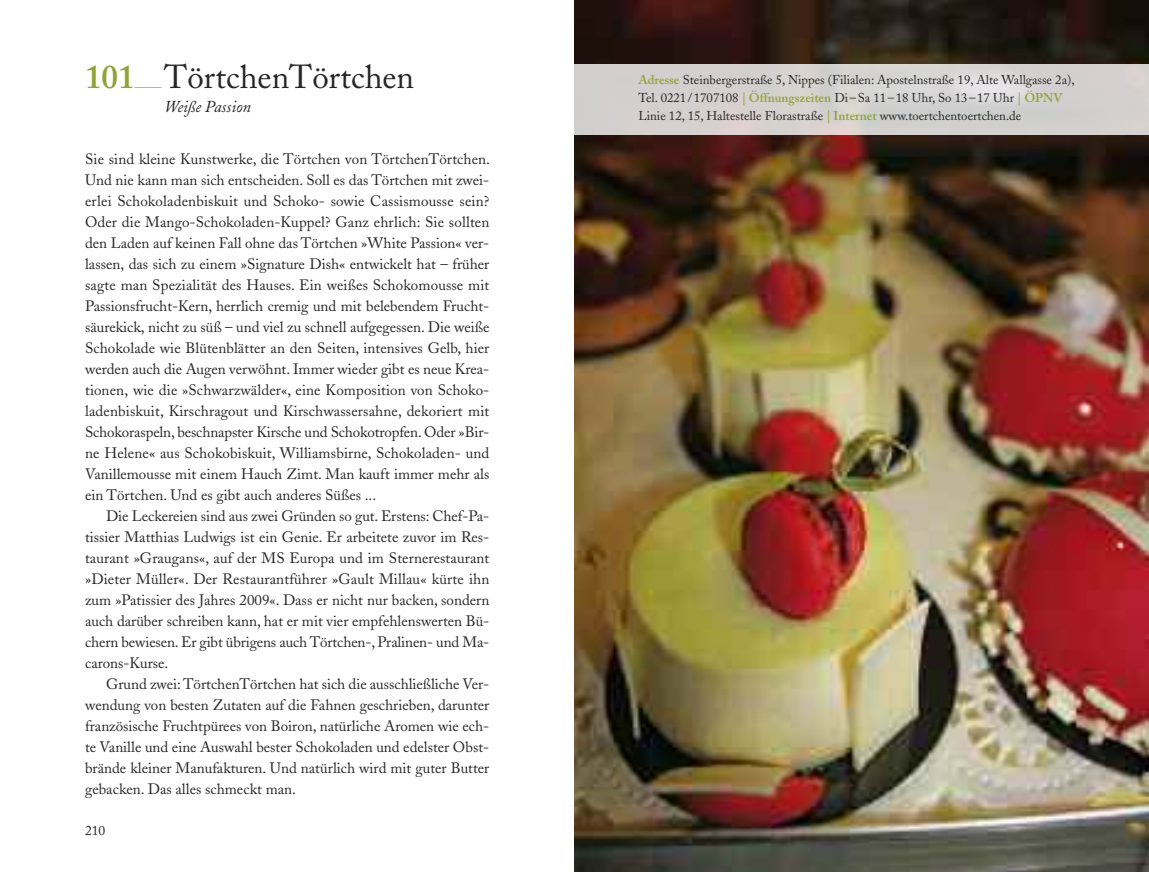
<style>
.page{position:relative;width:1149px;height:872px;background:#fff}
.page>*{position:absolute;margin:0;border:0;box-sizing:border-box;transform-origin:0 0}
.t1{font:33px "Adobe Caslon";color:#272627}
.t2{font:600 33px "Adobe Caslon";color:#91a337}
.t3{font:italic 16.5px "Adobe Caslon";color:#272627}
.t4{font:15px/21px "Adobe Caslon";color:#272627;text-align:justify}
.t5{font:13.5px "Adobe Caslon";color:#272627}
.t6{font:13.5px "Adobe Caslon";color:#91a337;scale:2 1}
.t7{font:12.75px/18px "Adobe Caslon";color:#272627}
.s1{font-weight:600;color:#91a337}
</style>
<div class="page">
<img style="left:574px;top:0;width:574px;height:872px">
<div style="left:574px;top:64px;width:574px;height:70px;background:#d4d0cf"></div>
<h1 class="t1" style="left:164px;top:64px;width:251px">TörtchenTörtchen</h1>
<p class="t3" style="left:164px;top:101px;width:88px">Weiße Passion</p>
<h1 class="t2" style="left:85px;top:64px;width:51px">101</h1>
<p class="t6" style="left:135px;top:76px;width:15px">__</p>
<p class="t4" style="left:85px;top:150px;width:406px">Sie sind kleine Kunstwerke, die Törtchen von TörtchenTörtchen.<br>Und nie kann man sich entscheiden. Soll es das Törtchen mit zwei&shy;erlei Schokoladenbiskuit und Schoko- sowie Cassismousse sein?<br>Oder die Mango-Schokoladen-Kuppel? Ganz ehrlich: Sie sollten den Laden auf keinen Fall ohne das Törtchen »White Passion« ver&shy;lassen, das sich zu einem »Signature Dish« entwickelt hat – früher sagte man Spezialität des Hauses. Ein weißes Schokomousse mit Passionsfrucht-Kern, herrlich cremig und mit belebendem Frucht&shy;säurekick, nicht zu süß – und viel zu schnell aufgegessen. Die weiße Schokolade wie Blütenblätter an den Seiten, intensives Gelb, hier werden auch die Augen verwöhnt. Immer wieder gibt es neue Krea&shy;tionen, wie die »Schwarzwälder«, eine Komposition von Schoko&shy;ladenbiskuit, Kirschragout und Kirschwassersahne, dekoriert mit Schokoraspeln, beschnapster Kirsche und Schokotropfen. Oder »Bir&shy;ne Helene« aus Schokobiskuit, Williamsbirne, Schokoladen- und Vanillemousse mit einem Hauch Zimt. Man kauft immer mehr als ein Törtchen. Und es gibt auch anderes Süßes ...</p>
<p class="t4" style="left:85px;top:507px;width:405px;text-indent:21px">Die Leckereien sind aus zwei Gründen so gut. Erstens: Chef-Pa&shy;tissier Matthias Ludwigs ist ein Genie. Er arbeitete zuvor im Res&shy;taurant »Graugans«, auf der MS Europa und im Sternerestaurant »Dieter Müller«. Der Restaurantführer »Gault Millau« kürte ihn zum »Patissier des Jahres 2009«. Dass er nicht nur backen, sondern auch darüber schreiben kann, hat er mit vier empfehlenswerten Bü&shy;chern bewiesen. Er gibt übrigens auch Törtchen-, Pralinen- und Ma&shy;carons-Kurse.</p>
<p class="t4" style="left:85px;top:675px;width:405px;text-indent:21px">Grund zwei:TörtchenTörtchen hat sich die ausschließliche Ver&shy;wendung von besten Zutaten auf die Fahnen geschrieben, darunter französische Fruchtpürees von Boiron, natürliche Aromen wie ech&shy;te Vanille und eine Auswahl bester Schokoladen und edelster Obst&shy;brände kleiner Manufakturen. Und natürlich wird mit guter Butter gebacken. Das alles schmeckt man.</p>
<p class="t5" style="left:85px;top:825px;width:22px">210</p>
<p class="t7" style="left:638px;top:72px;width:437px"><span class="s1">Adresse</span> Steinbergerstraße 5, Nippes (Filialen: Apostelnstraße 19, Alte Wallgasse 2a),<br>Tel. 0221/ 1707108 <span class="s1">| Öffnungszeiten</span> Di–Sa 11–18 Uhr, So 13–17 Uhr <span class="s1">| ÖPNV<br></span>Linie 12, 15, Haltestelle Florastraße <span class="s1">| Internet</span> www.toertchentoertchen.de</p>
</div>
